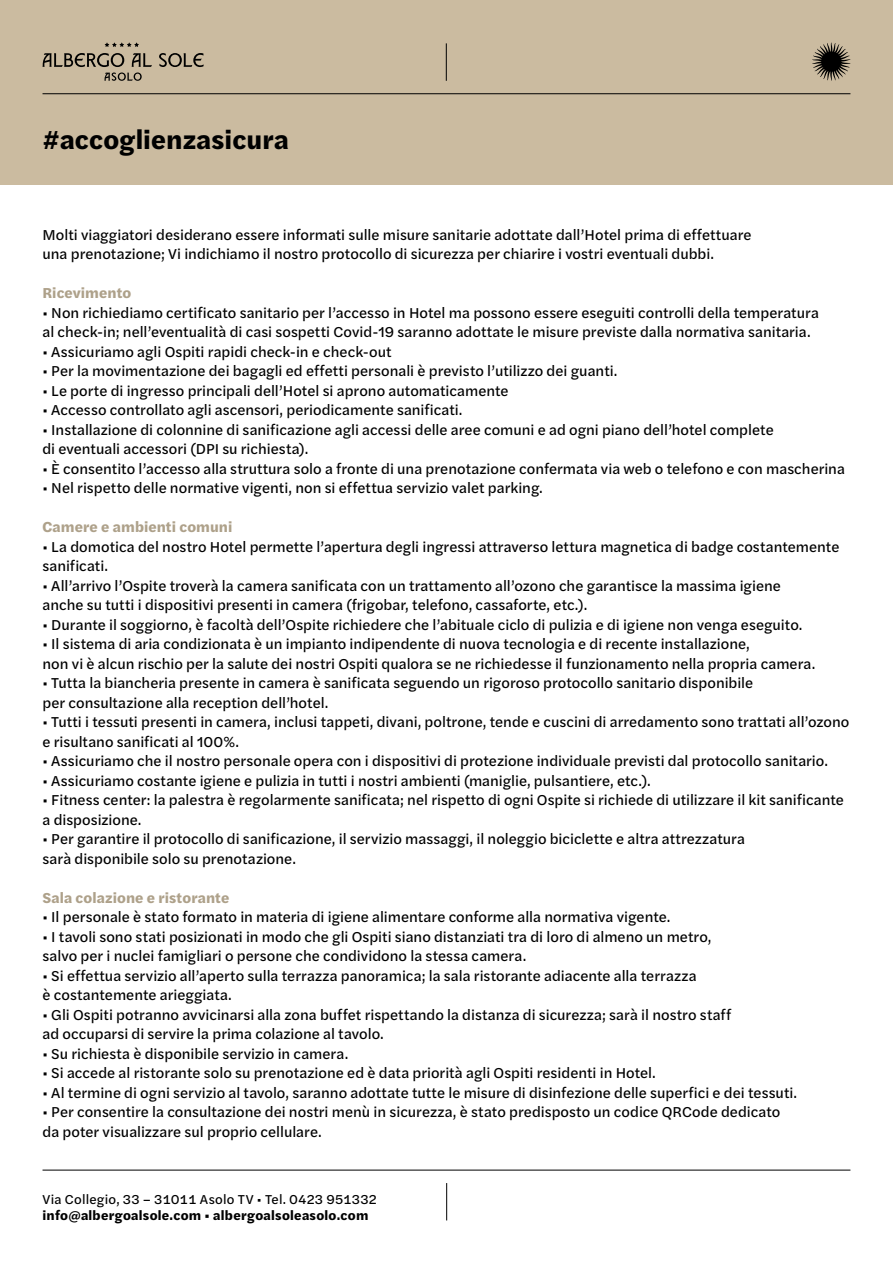
<style>
.page{position:relative;width:893px;height:1263px;background:#fff}
.page>*{position:absolute;margin:0;border:0;box-sizing:border-box;transform-origin:0 0}
.t1{font:700 27px "Halyard Text";letter-spacing:.005em;color:#000}
.t2{font:15px/19.5px "Halyard Text";color:#000}
.t3{font:700 15px "Halyard Text";letter-spacing:.005em;color:#aea18a}
.t4{font:700 13.5px "Halyard Text";letter-spacing:.02em;color:#000}
.t5{font:13.5px "Halyard Text";letter-spacing:.015em;color:#000}
</style>
<div class="page">
<div style="left:0;top:0;width:893px;height:185px;background:#cbbba0"></div>
<hr style="left:43px;top:93px;width:807px;height:1px;background:#000">
<hr style="left:43px;top:1170px;width:807px;height:1px;background:#000">
<svg style="left:812px;top:43px;width:38px;height:38px"></svg>
<hr style="left:446px;top:43px;width:1px;height:38px;background:#000">
<hr style="left:446px;top:1183px;width:1px;height:37px;background:#000">
<svg style="left:43px;top:53px;width:81px;height:14px"></svg>
<svg style="left:132px;top:53px;width:20px;height:14px"></svg>
<svg style="left:159px;top:53px;width:45px;height:14px"></svg>
<svg style="left:104px;top:73px;width:38px;height:8px"></svg>
<svg style="left:105px;top:43px;width:34px;height:4px"></svg>
<h1 class="t1" style="left:43px;top:119px;width:248px">#accoglienzasicura</h1>
<p class="t2" style="left:43px;top:224px;width:710px">Molti viaggiatori desiderano essere informati sulle misure sanitarie adottate dall’Hotel prima di effettuare una prenotazione; Vi indichiamo il nostro protocollo di sicurezza per chiarire i vostri eventuali dubbi.</p>
<p class="t3" style="left:43px;top:282px;width:90px">Ricevimento</p>
<p class="t2" style="left:43px;top:302px;width:778px">• Non richiediamo certificato sanitario per l’accesso in Hotel ma possono essere eseguiti controlli della temperatura al check-in; nell’eventualità di casi sospetti Covid-19 saranno adottate le misure previste dalla normativa sanitaria.</p>
<p class="t2" style="left:43px;top:341px;width:351px">• Assicuriamo agli Ospiti rapidi check-in e check-out</p>
<p class="t2" style="left:43px;top:361px;width:576px">• Per la movimentazione dei bagagli ed effetti personali è previsto l’utilizzo dei guanti.</p>
<p class="t2" style="left:43px;top:380px;width:468px">• Le porte di ingresso principali dell’Hotel si aprono automaticamente</p>
<p class="t2" style="left:43px;top:400px;width:422px">• Accesso controllato agli ascensori, periodicamente sanificati.</p>
<p class="t2" style="left:43px;top:419px;width:733px">• Installazione di colonnine di sanificazione agli accessi delle aree comuni e ad ogni piano dell’hotel complete di eventuali accessori (DPI su richiesta).</p>
<p class="t2" style="left:43px;top:458px;width:804px">• È consentito l’accesso alla struttura solo a fronte di una prenotazione confermata via web o telefono e con mascherina</p>
<p class="t2" style="left:43px;top:478px;width:502px">• Nel rispetto delle normative vigenti, non si effettua servizio valet parking.</p>
<p class="t3" style="left:43px;top:516px;width:191px">Camere e ambienti comuni</p>
<p class="t2" style="left:43px;top:536px;width:798px">• La domotica del nostro Hotel permette l’apertura degli ingressi attraverso lettura magnetica di badge costantemente sanificati.</p>
<p class="t2" style="left:43px;top:575px;width:740px">• All’arrivo l’Ospite troverà la camera sanificata con un trattamento all’ozono che garantisce la massima igiene anche su tutti i dispositivi presenti in camera (frigobar, telefono, cassaforte, etc.).</p>
<p class="t2" style="left:43px;top:614px;width:761px">• Durante il soggiorno, è facoltà dell’Ospite richiedere che l’abituale ciclo di pulizia e di igiene non venga eseguito.</p>
<p class="t2" style="left:43px;top:634px;width:774px">• Il sistema di aria condizionata è un impianto indipendente di nuova tecnologia e di recente installazione,<br>non vi è alcun rischio per la salute dei nostri Ospiti qualora se ne richiedesse il funzionamento nella propria camera.</p>
<p class="t2" style="left:43px;top:673px;width:712px">• Tutta la biancheria presente in camera è sanificata seguendo un rigoroso protocollo sanitario disponibile per consultazione alla reception dell’hotel.</p>
<p class="t2" style="left:43px;top:712px;width:808px">• Tutti i tessuti presenti in camera, inclusi tappeti, divani, poltrone, tende e cuscini di arredamento sono trattati all’ozono e risultano sanificati al 100%.</p>
<p class="t2" style="left:43px;top:751px;width:787px">• Assicuriamo che il nostro personale opera con i dispositivi di protezione individuale previsti dal protocollo sanitario.</p>
<p class="t2" style="left:43px;top:770px;width:610px">• Assicuriamo costante igiene e pulizia in tutti i nostri ambienti (maniglie, pulsantiere, etc.).</p>
<p class="t2" style="left:43px;top:790px;width:803px">• Fitness center: la palestra è regolarmente sanificata; nel rispetto di ogni Ospite si richiede di utilizzare il kit sanificante a disposizione.</p>
<p class="t2" style="left:43px;top:829px;width:704px">• Per garantire il protocollo di sanificazione, il servizio massaggi, il noleggio biciclette e altra attrezzatura sarà disponibile solo su prenotazione.</p>
<p class="t3" style="left:43px;top:886px;width:188px">Sala colazione e ristorante</p>
<p class="t2" style="left:43px;top:907px;width:629px">• Il personale è stato formato in materia di igiene alimentare conforme alla normativa vigente.</p>
<p class="t2" style="left:43px;top:926px;width:670px">• I tavoli sono stati posizionati in modo che gli Ospiti siano distanziati tra di loro di almeno un metro, salvo per i nuclei famigliari o persone che condividono la stessa camera.</p>
<p class="t2" style="left:43px;top:965px;width:656px">• Si effettua servizio all’aperto sulla terrazza panoramica; la sala ristorante adiacente alla terrazza è costantemente arieggiata.</p>
<p class="t2" style="left:43px;top:1004px;width:690px">• Gli Ospiti potranno avvicinarsi alla zona buffet rispettando la distanza di sicurezza; sarà il nostro staff ad occuparsi di servire la prima colazione al tavolo.</p>
<p class="t2" style="left:43px;top:1043px;width:307px">• Su richiesta è disponibile servizio in camera.</p>
<p class="t2" style="left:43px;top:1063px;width:615px">• Si accede al ristorante solo su prenotazione ed è data priorità agli Ospiti residenti in Hotel.</p>
<p class="t2" style="left:43px;top:1082px;width:756px">• Al termine di ogni servizio al tavolo, saranno adottate tutte le misure di disinfezione delle superfici e dei tessuti.</p>
<p class="t2" style="left:43px;top:1102px;width:739px">• Per consentire la consultazione dei nostri menù in sicurezza, è stato predisposto un codice QRCode dedicato da poter visualizzare sul proprio cellulare.</p>
<p class="t5" style="left:43px;top:1190px;width:336px">Via Collegio, 33 – 31011 Asolo TV • Tel. 0423 951332</p>
<p class="t4" style="left:43px;top:1205px;width:327px">info@albergoalsole.com • albergoalsoleasolo.com</p>
</div>
